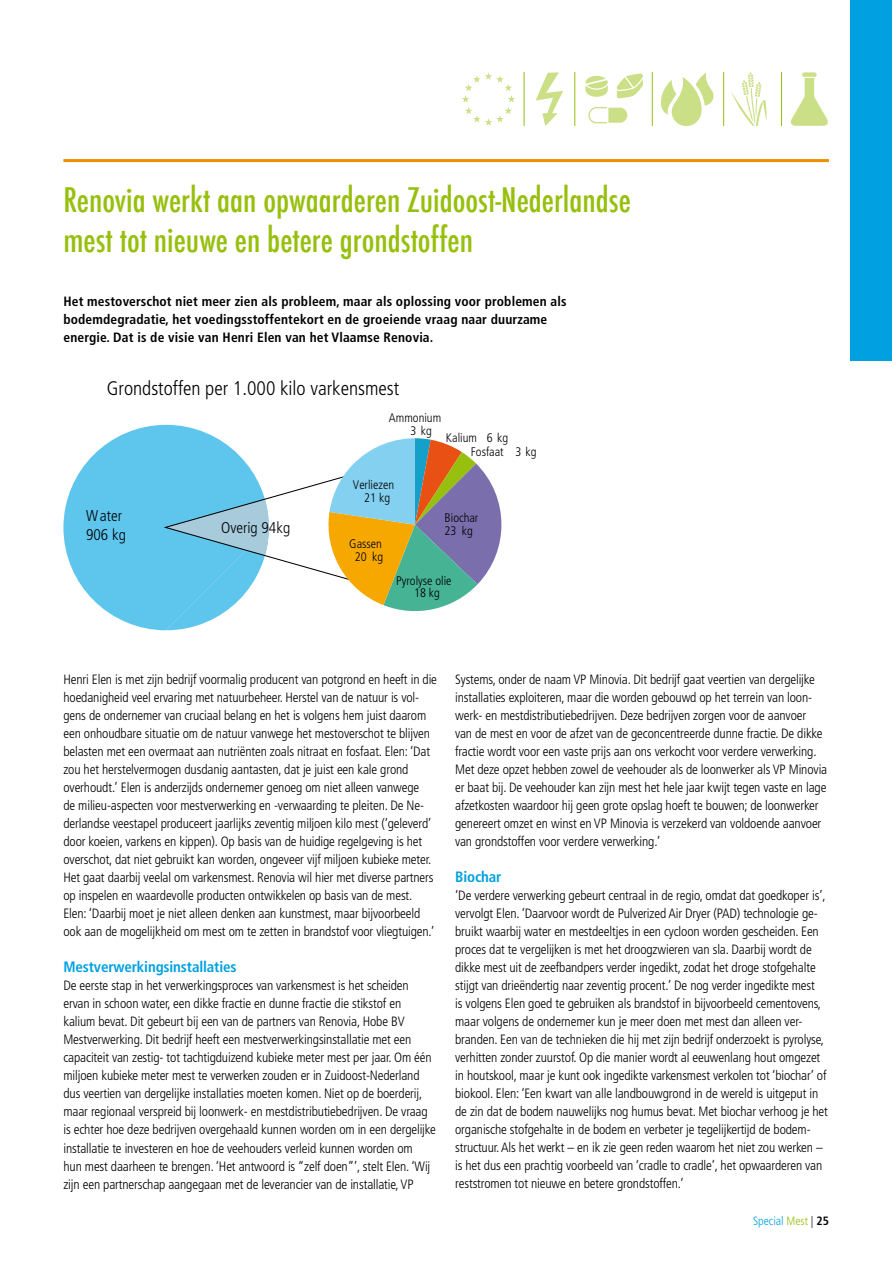
<style>
.page{position:relative;width:892px;height:1262px;background:#fff}
.page>*{position:absolute;margin:0;border:0;box-sizing:border-box;transform-origin:0 0}
.t1{font:500 condensed 33px/39.6px "Futura";color:#97bf0d}
.t2{font:300 condensed 19.65px "Frutiger LT Std";color:#000204}
.t3{font:300 condensed 15.45px/18.6px "Frutiger LT Std";color:#000204}
.t4{font:700 condensed 15px "Frutiger LT Std";letter-spacing:-.01em;color:#00a0e1}
.t5{font:300 condensed 13.5px/18px "Frutiger LT Std";letter-spacing:-.01em;color:#000}
.t6{font:700 condensed 13.5px/18px "Frutiger LT Std";letter-spacing:.01em;color:#000}
.t7{font:300 condensed 12.45px/12.5px "Frutiger LT Std";color:#000}
.t8{font:300 condensed 12px "Frutiger LT Std";color:#00a0e1}
.s1{color:#97bf0d}
.s2{color:#000}
.s3{font-weight:700;color:#000}
</style>
<div class="page">
<hr style="left:63px;top:159px;width:766px;height:3px;background:#f18e00">
<svg style="left:63px;top:425px;width:439px;height:205px"></svg>
<div style="left:850px;top:0;width:42px;height:360px;background:#00a0e1"></div>
<svg style="left:731px;top:72px;width:36px;height:54px"></svg>
<svg style="left:791px;top:72px;width:37px;height:54px"></svg>
<svg style="left:535px;top:72px;width:28px;height:54px"></svg>
<svg style="left:585px;top:76px;width:23px;height:21px"></svg>
<svg style="left:617px;top:74px;width:26px;height:24px"></svg>
<svg style="left:588px;top:107px;width:39px;height:16px"></svg>
<svg style="left:661px;top:72px;width:53px;height:54px"></svg>
<hr style="left:781px;top:72px;width:1px;height:54px;background:#97bf0d">
<hr style="left:723px;top:72px;width:1px;height:54px;background:#97bf0d">
<hr style="left:652px;top:72px;width:1px;height:54px;background:#97bf0d">
<hr style="left:574px;top:72px;width:1px;height:54px;background:#97bf0d">
<svg style="left:462px;top:72px;width:53px;height:54px"></svg>
<hr style="left:524px;top:72px;width:1px;height:54px;background:#97bf0d">
<h1 class="t1" style="left:63px;top:181px;width:569px">Renovia werkt aan opwaarderen Zuidoost-Nederlandse mest tot nieuwe en betere grondstoffen</h1>
<p class="t6" style="left:63px;top:292px;width:505px">Het mestoverschot niet meer zien als probleem, maar als oplossing voor problemen als bodemdegradatie, het voedingsstoffentekort en de groeiende vraag naar duurzame energie. Dat is de visie van Henri Elen van het Vlaamse Renovia.</p>
<h2 class="t2" style="left:107px;top:377px;width:294px">Grondstoffen per 1.000 kilo varkensmest</h2>
<p class="t7" style="left:410px;top:412px;width:32px;text-indent:-22px">Ammonium<br>3 kg</p>
<p class="t7" style="left:471px;top:431px;width:67px;line-height:14px;text-indent:-25px">Kalium 6 kg<br>Fosfaat 3 kg</p>
<p class="t3" style="left:86px;top:507px;width:41px">Water<br>906 kg</p>
<p class="t3" style="left:221px;top:518px;width:70px">Overig 94kg</p>
<p class="t7" style="left:353px;top:479px;width:43px;text-align:center">Verliezen<br>21 kg</p>
<p class="t7" style="left:349px;top:538px;width:35px;text-align:center">Gassen<br>20 kg</p>
<p class="t7" style="left:445px;top:512px;width:35px">Biochar<br>23 kg</p>
<p class="t7" style="left:396px;top:574px;width:57px;text-align:center">Pyrolyse olie<br>18 kg</p>
<p class="t5" style="left:63px;top:671px;width:375px">Henri Elen is met zijn bedrijf voormalig producent van potgrond en heeft in die hoedanigheid veel ervaring met natuurbeheer. Herstel van de natuur is vol&shy;gens de ondernemer van cruciaal belang en het is volgens hem juist daarom een onhoudbare situatie om de natuur vanwege het mestoverschot te blijven belasten met een overmaat aan nutriënten zoals nitraat en fosfaat. Elen: ‘Dat zou het herstelvermogen dusdanig aantasten, dat je juist een kale grond overhoudt.’ Elen is anderzijds ondernemer genoeg om niet alleen vanwege<br>de milieu-aspecten voor mestverwerking en -verwaarding te pleiten. De Ne&shy;derlandse veestapel produceert jaarlijks zeventig miljoen kilo mest (‘geleverd’ door koeien, varkens en kippen). Op basis van de huidige regelgeving is het overschot, dat niet gebruikt kan worden, ongeveer vijf miljoen kubieke meter.<br>Het gaat daarbij veelal om varkensmest. Renovia wil hier met diverse partners op inspelen en waardevolle producten ontwikkelen op basis van de mest.<br>Elen: ‘Daarbij moet je niet alleen denken aan kunstmest, maar bijvoorbeeld ook aan de mogelijkheid om mest om te zetten in brandstof voor vliegtuigen.’</p>
<p class="t4" style="left:63px;top:958px;width:175px">Mestverwerkingsinstallaties</p>
<p class="t5" style="left:63px;top:977px;width:374px">De eerste stap in het verwerkingsproces van varkensmest is het scheiden ervan in schoon water, een dikke fractie en dunne fractie die stikstof en kalium bevat. Dit gebeurt bij een van de partners van Renovia, Hobe BV Mestverwerking. Dit bedrijf heeft een mestverwerkingsinstallatie met een capaciteit van zestig- tot tachtigduizend kubieke meter mest per jaar. Om één miljoen kubieke meter mest te verwerken zouden er in Zuidoost-Nederland dus veertien van dergelijke installaties moeten komen. Niet op de boerderij, maar regionaal verspreid bij loonwerk- en mestdistributiebedrijven. De vraag is echter hoe deze bedrijven overgehaald kunnen worden om in een dergelijke installatie te investeren en hoe de veehouders verleid kunnen worden om<br>hun mest daarheen te brengen. ‘Het antwoord is “zelf doen”’, stelt Elen. ‘Wij zijn een partnerschap aangegaan met de leverancier van de installatie, VP</p>
<p class="t5" style="left:455px;top:671px;width:374px">Systems, onder de naam VP Minovia. Dit bedrijf gaat veertien van dergelijke installaties exploiteren, maar die worden gebouwd op het terrein van loon&shy;werk- en mestdistributiebedrijven. Deze bedrijven zorgen voor de aanvoer<br>van de mest en voor de afzet van de geconcentreerde dunne fractie. De dikke fractie wordt voor een vaste prijs aan ons verkocht voor verdere verwerking.<br>Met deze opzet hebben zowel de veehouder als de loonwerker als VP Minovia er baat bij. De veehouder kan zijn mest het hele jaar kwijt tegen vaste en lage afzetkosten waardoor hij geen grote opslag hoeft te bouwen; de loonwerker genereert omzet en winst en VP Minovia is verzekerd van voldoende aanvoer van grondstoffen voor verdere verwerking.’</p>
<p class="t4" style="left:455px;top:868px;width:48px">Biochar</p>
<p class="t5" style="left:455px;top:887px;width:374px">‘De verdere verwerking gebeurt centraal in de regio, omdat dat goedkoper is’, vervolgt Elen. ‘Daarvoor wordt de Pulverized Air Dryer (PAD) technologie ge&shy;bruikt waarbij water en mestdeeltjes in een cycloon worden gescheiden. Een proces dat te vergelijken is met het droogzwieren van sla. Daarbij wordt de dikke mest uit de zeefbandpers verder ingedikt, zodat het droge stofgehalte stijgt van drieëndertig naar zeventig procent.’ De nog verder ingedikte mest<br>is volgens Elen goed te gebruiken als brandstof in bijvoorbeeld cementovens, maar volgens de ondernemer kun je meer doen met mest dan alleen ver&shy;branden. Een van de technieken die hij met zijn bedrijf onderzoekt is pyrolyse, verhitten zonder zuurstof. Op die manier wordt al eeuwenlang hout omgezet in houtskool, maar je kunt ook ingedikte varkensmest verkolen tot ‘biochar’ of biokool. Elen: ‘Een kwart van alle landbouwgrond in de wereld is uitgeput in de zin dat de bodem nauwelijks nog humus bevat. Met biochar verhoog je het organische stofgehalte in de bodem en verbeter je tegelijkertijd de bodem&shy;structuur. Als het werkt – en ik zie geen reden waarom het niet zou werken – is het dus een prachtig voorbeeld van ‘cradle to cradle’, het opwaarderen van reststromen tot nieuwe en betere grondstoffen.’</p>
<p class="t8" style="left:753px;top:1213px;width:77px">Special <span class="s1">Mest</span> <span class="s2">|</span> <span class="s3">25</span></p>
</div>
